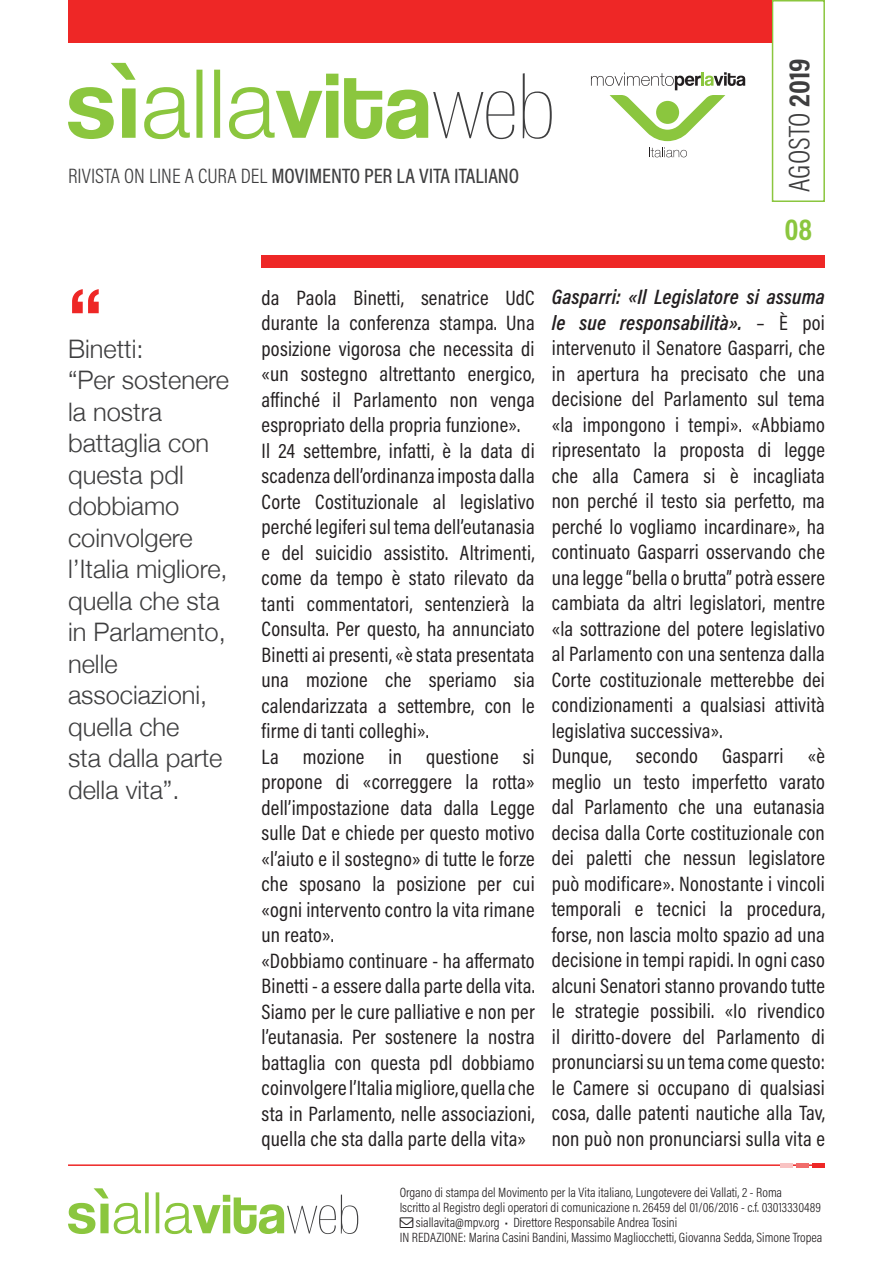
<style>
.page{position:relative;width:893px;height:1263px;background:#fff}
.page>*{position:absolute;margin:0;border:0;box-sizing:border-box;transform-origin:0 0}
.t1{font:700 75px "Helvetica Neue";color:#ee2726}
.t2{font:300 30px "Acumin Pro Cond";color:#3e3e3f}
.t3{font:700 30px "Acumin Pro Cond";color:#8bc63e}
.t4{font:300 25.5px/31.5px "Helvetica Neue";color:#3e3e3f}
.t5{font:21px/25.5px "Acumin Pro Cond";letter-spacing:.01em;color:#231f20}
.t6{font:500 21px "Acumin Pro Cond";color:#3e3e3f}
.t7{font:300 13.5px "Acumin Pro Cond";color:#231f20}
.s1{font-weight:300}
.s2{font-weight:700}
.s3{font-weight:600;font-style:italic}
</style>
<div class="page">
<svg style="left:68px;top:63px;width:484px;height:76px"></svg>
<svg style="left:591px;top:72px;width:154px;height:69px"></svg>
<svg style="left:649px;top:147px;width:38px;height:10px"></svg>
<div style="left:772px;top:0;width:53px;height:202px;border:2px solid #8bc63e"></div>
<svg style="left:68px;top:1188px;width:290px;height:46px"></svg>
<hr style="left:68px;top:1164px;width:757px;height:2px;background:#ee2726">
<hr style="left:812px;top:1163px;width:13px;height:4px;background:#ee2726">
<hr style="left:796px;top:1163px;width:13px;height:4px;background:#f16c6b">
<hr style="left:780px;top:1163px;width:13px;height:4px;background:#f9c3c3">
<div style="left:261px;top:255px;width:564px;height:13px;background:#ee2726"></div>
<div style="left:68px;top:0;width:704px;height:43px;background:#ee2726"></div>
<p class="t6" style="left:68px;top:162px;width:453px"><span class="s1">RIVISTA ON LINE A CURA DEL</span> MOVIMENTO PER LA VITA ITALIANO</p>
<h2 class="t2" style="left:780px;top:192px;width:135px;rotate:-90deg">AGOSTO <span class="s2">2019</span></h2>
<h2 class="t3" style="left:784px;top:209px;width:29px">08</h2>
<h1 class="t1" style="left:68px;top:257px;width:36px">“</h1>
<p class="t4" style="left:68px;top:331px;width:163px">Binetti:<br>“Per sostenere la nostra battaglia con questa pdl dobbiamo coinvolgere l’Italia migliore, quella che sta in Parlamento, nelle associazioni, quella che<br>sta dalla parte della vita”.</p>
<p class="t5" style="left:261px;top:284px;width:275px">da Paola Binetti, senatrice UdC durante la conferenza stampa. Una posizione vigorosa che necessita di «un sostegno altrettanto energico, affinché il Parlamento non venga espropriato della propria funzione».<br>Il 24 settembre, infatti, è la data di scadenza dell’ordinanza imposta dalla Corte Costituzionale al legislativo perché legiferi sul tema dell’eutanasia e del suicidio assistito. Altrimenti, come da tempo è stato rilevato da tanti commentatori, sentenzierà la Consulta. Per questo, ha annunciato Binetti ai presenti, «è stata presentata una mozione che speriamo sia calendarizzata a settembre, con le firme di tanti colleghi».<br>La mozione in questione si propone di «correggere la rotta» dell’impostazione data dalla Legge sulle Dat e chiede per questo motivo «l’aiuto e il sostegno» di tutte le forze che sposano la posizione per cui «ogni intervento contro la vita rimane un reato».<br>«Dobbiamo continuare - ha affermato Binetti - a essere dalla parte della vita.<br>Siamo per le cure palliative e non per l’eutanasia. Per sostenere la nostra battaglia con questa pdl dobbiamo coinvolgere l’Italia migliore, quella che sta in Parlamento, nelle associazioni, quella che sta dalla parte della vita»</p>
<p class="t5" style="left:552px;top:284px;width:275px"><span class="s3">Gasparri: «Il Legislatore si assuma le sue responsabilità».</span> – È poi intervenuto il Senatore Gasparri, che in apertura ha precisato che una decisione del Parlamento sul tema «la impongono i tempi». «Abbiamo ripresentato la proposta di legge che alla Camera si è incagliata non perché il testo sia perfetto, ma perché lo vogliamo incardinare», ha continuato Gasparri osservando che una legge “bella o brutta” potrà essere cambiata da altri legislatori, mentre «la sottrazione del potere legislativo al Parlamento con una sentenza dalla Corte costituzionale metterebbe dei condizionamenti a qualsiasi attività legislativa successiva».<br>Dunque, secondo Gasparri «è meglio un testo imperfetto varato dal Parlamento che una eutanasia decisa dalla Corte costituzionale con dei paletti che nessun legislatore può modificare». Nonostante i vincoli temporali e tecnici la procedura, forse, non lascia molto spazio ad una decisione in tempi rapidi. In ogni caso alcuni Senatori stanno provando tutte le strategie possibili. «Io rivendico il diritto-dovere del Parlamento di pronunciarsi su un tema come questo: le Camere si occupano di qualsiasi cosa, dalle patenti nautiche alla Tav, non può non pronunciarsi sulla vita e</p>
<p class="t7" style="left:400px;top:1183px;width:384px">Organo di stampa del Movimento per la Vita italiano, Lungotevere dei Vallati, 2 - Roma</p>
<p class="t7" style="left:400px;top:1198px;width:423px">Iscritto al Registro degli operatori di comunicazione n. 26459 del 01/06/2016 - c.f. 03013330489</p>
<p class="t7" style="left:416px;top:1213px;width:263px">siallavita@mpv.org • Direttore Responsabile Andrea Tosini</p>
<p class="t7" style="left:400px;top:1228px;width:424px">IN REDAZIONE: Marina Casini Bandini, Massimo Magliocchetti, Giovanna Sedda, Simone Tropea</p>
</div>
